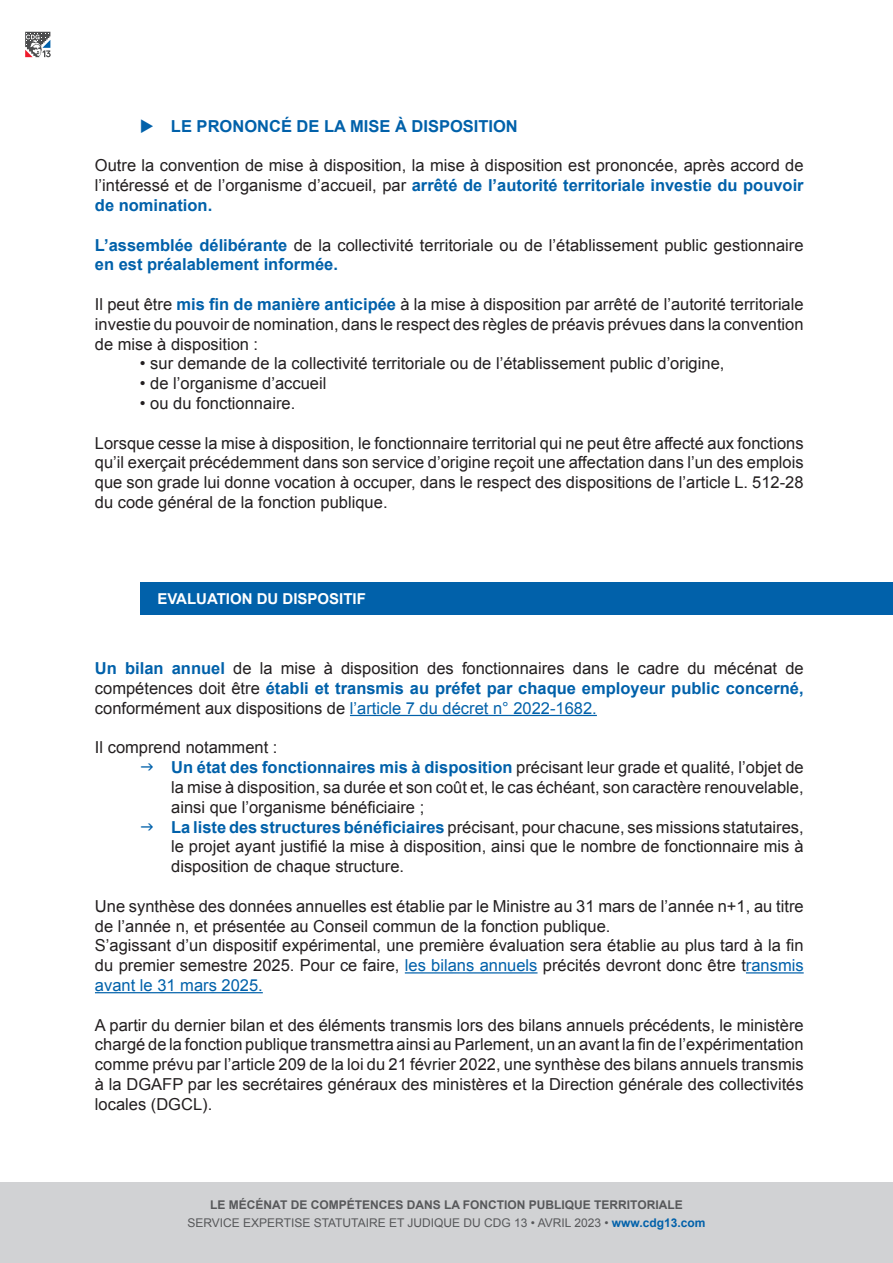
<style>
.page{position:relative;width:893px;height:1263px;background:#fff}
.page>*{position:absolute;margin:0;border:0;box-sizing:border-box;transform-origin:0 0}
.t1{font:16.5px/19.8px "Arial";color:#231f20;text-align:justify}
.t2{font:700 16.5px "Arial";color:#0161aa}
.t3{font:700 15px "Arial";color:#fff}
.t4{font:12px "Arial";color:#57585a}
.t5{font:700 12px "Arial";color:#57585a}
.s1{font-weight:700;color:#0161aa}
.s2{color:#0161aa}
</style>
<div class="page">
<div style="left:0;top:1182px;width:893px;height:81px;background:#d1d2d4"></div>
<svg style="left:25px;top:32px;width:26px;height:25px"></svg>
<hr style="left:350px;top:715px;width:247px;height:1px;background:#0161aa">
<hr style="left:405px;top:972px;width:133px;height:1px;background:#0161aa">
<hr style="left:746px;top:972px;width:58px;height:1px;background:#0161aa">
<hr style="left:95px;top:992px;width:168px;height:1px;background:#0161aa">
<div style="left:140px;top:583px;width:753px;height:32px;background:#0161aa"></div>
<p class="t2" style="left:140px;top:115px;width:379px">◆ LE PRONONCÉ DE LA MISE À DISPOSITION</p>
<p class="t1" style="left:95px;top:156px;width:710px">Outre la convention de mise à disposition, la mise à disposition est prononcée, après accord de l’intéressé et de l’organisme d’accueil, par <span class="s1">arrêté de l’autorité territoriale investie du pouvoir de nomination.</span></p>
<p class="t1" style="left:95px;top:235px;width:710px"><span class="s1">L’assemblée délibérante</span> de la collectivité territoriale ou de l’établissement public gestionnaire <span class="s1">en est préalablement informée.</span></p>
<p class="t1" style="left:95px;top:294px;width:710px">Il peut être <span class="s1">mis fin de manière anticipée</span> à la mise à disposition par arrêté de l’autorité territoriale investie du pouvoir de nomination, dans le respect des règles de préavis prévues dans la convention de mise à disposition :</p>
<p class="t1" style="left:140px;top:354px;width:586px">• sur demande de la collectivité territoriale ou de l’établissement public d’origine,</p>
<p class="t1" style="left:140px;top:374px;width:188px">• de l’organisme d’accueil</p>
<p class="t1" style="left:140px;top:393px;width:157px">• ou du fonctionnaire.</p>
<p class="t1" style="left:95px;top:433px;width:710px">Lorsque cesse la mise à disposition, le fonctionnaire territorial qui ne peut être affecté aux fonctions qu’il exerçait précédemment dans son service d’origine reçoit une affectation dans l’un des emplois que son grade lui donne vocation à occuper, dans le respect des dispositions de l’article L. 512-28 du code général de la fonction publique.</p>
<p class="t3" style="left:157px;top:589px;width:210px">EVALUATION DU DISPOSITIF</p>
<p class="t1" style="left:95px;top:659px;width:710px"><span class="s1">Un bilan annuel</span> de la mise à disposition des fonctionnaires dans le cadre du mécénat de compétences doit être <span class="s1">établi et transmis au préfet par chaque employeur public concerné, </span>conformément aux dispositions de <span class="s2">l’article 7 du décret n° 2022-1682.</span></p>
<p class="t1" style="left:95px;top:738px;width:184px">Il comprend notamment :</p>
<p class="t1" style="left:171px;top:758px;width:634px"><span class="s1">Un état des fonctionnaires mis à disposition</span> précisant leur grade et qualité, l’objet de la mise à disposition, sa durée et son coût et, le cas échéant, son caractère renouvelable, ainsi que l’organisme bénéficiaire ;</p>
<p class="t1" style="left:171px;top:817px;width:634px"><span class="s1">La liste des structures bénéficiaires</span> précisant, pour chacune, ses missions statutaires, le projet ayant justifié la mise à disposition, ainsi que le nombre de fonctionnaire mis à disposition de chaque structure.</p>
<p class="t1" style="left:95px;top:896px;width:710px">Une synthèse des données annuelles est établie par le Ministre au 31 mars de l’année n+1, au titre de l’année n, et présentée au Conseil commun de la fonction publique.</p>
<p class="t1" style="left:95px;top:936px;width:710px">S’agissant d’un dispositif expérimental, une première évaluation sera établie au plus tard à la fin du premier semestre 2025. Pour ce faire, <span class="s2">les bilans annuels</span> précités devront donc être t<span class="s2">ransmis avant le 31 mars 2025.</span></p>
<p class="t1" style="left:95px;top:1015px;width:710px">A partir du dernier bilan et des éléments transmis lors des bilans annuels précédents, le ministère chargé de la fonction publique transmettra ainsi au Parlement, un an avant la fin de l’expérimentation comme prévu par l’article 209 de la loi du 21 février 2022, une synthèse des bilans annuels transmis à la DGAFP par les secrétaires généraux des ministères et la Direction générale des collectivités locales (DGCL).</p>
<p class="t5" style="left:210px;top:1197px;width:474px">LE MÉCÉNAT DE COMPÉTENCES DANS LA FONCTION PUBLIQUE TERRITORIALE</p>
<p class="t4" style="left:187px;top:1215px;width:520px">SERVICE EXPERTISE STATUTAIRE ET JUDIQUE DU CDG 13 • AVRIL 2023 • <span class="s1">www.cdg13.com</span></p>
</div>
